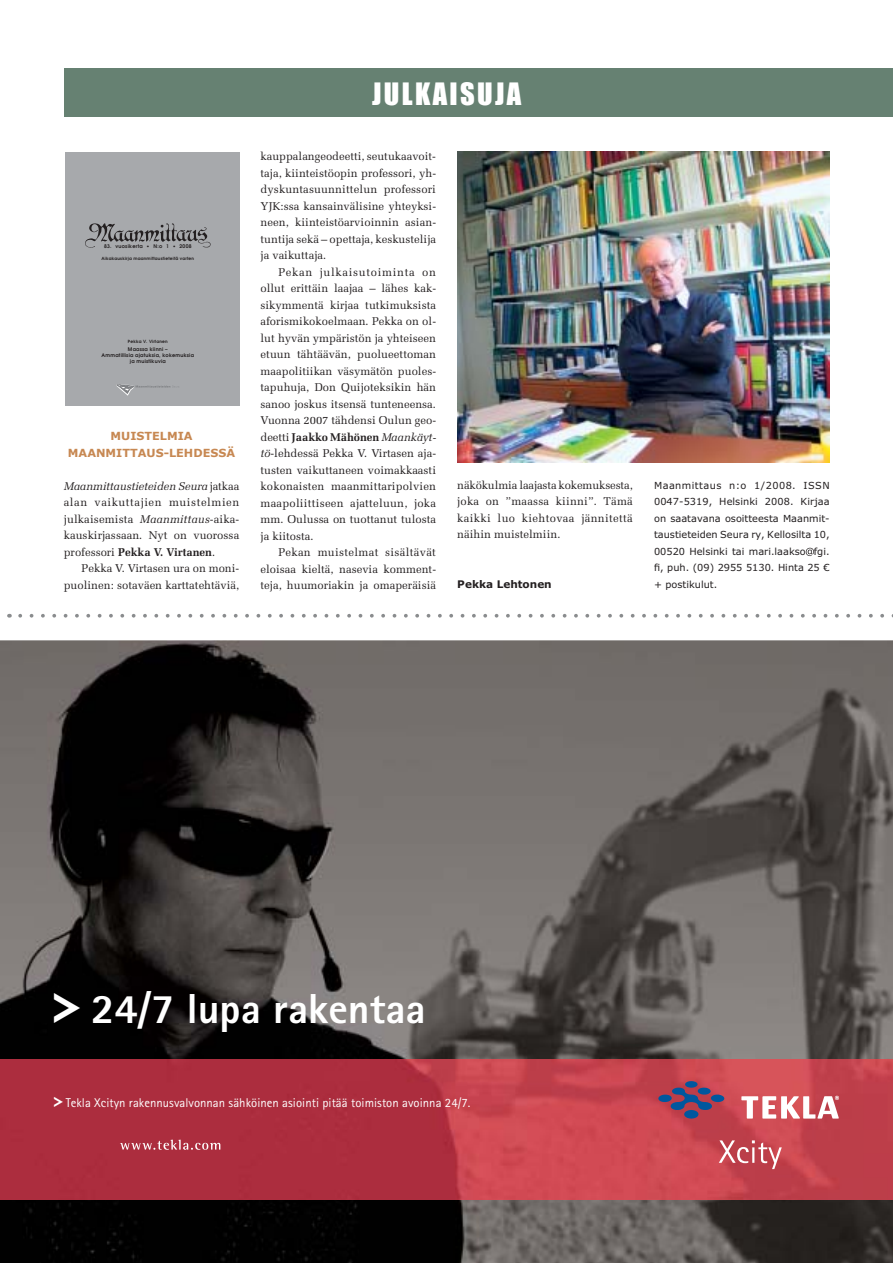
<style>
.page{position:relative;width:893px;height:1263px;background:#fff}
.page>*{position:absolute;margin:0;border:0;box-sizing:border-box;transform-origin:0 0}
.t1{font:800 42px "Agfa Rotis Sans Serif";color:#fff}
.t2{font:28.5px "MS Impact";letter-spacing:.085em;color:#fff}
.t3{font:12.75px "Agfa Rotis Sans Serif";letter-spacing:.005em;color:#fff}
.t4{font:11.25px/16.5px "Melior";color:#231f20;text-align:justify}
.t5{font:700 11.25px/16.5px "MS Verdana";color:#c78852;text-align:center}
.t6{font:700 10.5px "MS Verdana";color:#231f20}
.t7{font:9.75px/16.5px "MS Verdana";color:#231f20;text-align:justify}
.t8{font:600 5.1px/6px "Avant Garde";letter-spacing:.04em;color:#231f20;text-align:center}
.t9{font:600 4.35px "Avant Garde";letter-spacing:.04em;color:#231f20}
.s1{font-style:italic}
.s2{font-weight:700}
.s3{font-family:"Tekla Arrow";font-weight:400;font-size:37.5px}
.s4{font-family:"Tekla Arrow"}
</style>
<div class="page">
<div style="left:64px;top:68px;width:828px;height:49px;background:#668172"></div>
<img style="left:457px;top:152px;width:372px;height:311px">
<div style="left:65px;top:152px;width:174px;height:254px;background:#a7a9ac"></div>
<svg style="left:85px;top:223px;width:125px;height:25px"></svg>
<svg style="left:116px;top:384px;width:63px;height:11px"></svg>
<svg style="left:805px;top:548px;width:8px;height:8px"></svg>
<svg style="left:20px;top:614px;width:873px;height:4px"></svg>
<img style="left:0;top:640px;width:892px;height:623px">
<img style="left:0;top:1059px;width:892px;height:140px">
<svg style="left:120px;top:1140px;width:100px;height:10px"></svg>
<svg style="left:658px;top:1081px;width:66px;height:38px;background:#854765"></svg>
<svg style="left:718px;top:1140px;width:63px;height:29px;background:#cc676f"></svg>
<svg style="left:741px;top:1096px;width:98px;height:23px"></svg>
<p class="t8" style="left:104px;top:244px;width:89px">83. vuosikerta • N:o 1 • 2008</p>
<p class="t9" style="left:102px;top:257px;width:94px">Aikakauskirja maanmittaustieteitä varten</p>
<p class="t9" style="left:128px;top:340px;width:41px">Pekka V. Virtanen</p>
<p class="t8" style="left:102px;top:347px;width:94px">Maassa kiinni –<br>Ammatillisia ajatuksia, kokemuksia ja muistikuvia</p>
<p class="t5" style="left:68px;top:429px;width:169px">MUISTELMIA<br>MAANMITTAUS-LEHDESSÄ</p>
<p class="t4" style="left:64px;top:479px;width:177px"><span class="s1">Maanmittaustieteiden Seura</span> jatkaa alan vaikuttajien muistelmien julkaisemista <span class="s1">Maanmittaus</span>-aika&shy;kauskirjassaan. Nyt on vuorossa professori <span class="s2">Pekka V. Virtanen</span>.</p>
<p class="t4" style="left:64px;top:561px;width:177px;text-align:right">Pekka V. Virtasen ura on moni&shy;puolinen: sotaväen karttatehtäviä,</p>
<h2 class="t2" style="left:372px;top:82px;width:151px">JULKAISUJA</h2>
<p class="t4" style="left:260px;top:149px;width:177px">kauppalangeodeetti, seutukaavoit&shy;taja, kiinteistöopin professori, yh&shy;dyskuntasuunnittelun professori YJK:ssa kansainvälisine yhteyksi&shy;neen, kiinteistöarvioinnin asian&shy;tuntija sekä – opettaja, keskustelija ja vaikuttaja.</p>
<p class="t4" style="left:260px;top:265px;width:177px;text-indent:18px">Pekan julkaisutoiminta on ollut erittäin laajaa – lähes kak&shy;sikymmentä kirjaa tutkimuksista aforismikokoelmaan. Pekka on ol&shy;lut hyvän ympäristön ja yhteiseen etuun tähtäävän, puolueettoman maapolitiikan väsymätön puoles&shy;tapuhuja, Don Quijoteksikin hän sanoo joskus itsensä tunteneensa.<br>Vuonna 2007 tähdensi Oulun geo&shy;deetti <span class="s2">Jaakko Mähönen</span> <span class="s1">Maankäyt&shy;tö</span>-lehdessä Pekka V. Virtasen aja&shy;tusten vaikuttaneen voimakkaasti kokonaisten maanmittaripolvien maapoliittiseen ajatteluun, joka mm. Oulussa on tuottanut tulosta ja kiitosta.</p>
<p class="t4" style="left:260px;top:545px;width:177px;text-indent:18px">Pekan muistelmat sisältävät eloisaa kieltä, nasevia komment&shy;teja, huumoriakin ja omaperäisiä</p>
<p class="t4" style="left:457px;top:478px;width:177px">näkökulmia laajasta kokemuksesta, joka on ”maassa kiinni”. Tämä kaikki luo kiehtovaa jännitettä näihin muistelmiin.</p>
<p class="t6" style="left:457px;top:579px;width:96px">Pekka Lehtonen</p>
<p class="t7" style="left:654px;top:478px;width:177px">Maanmittaus n:o 1/2008. ISSN 0047-5319, Helsinki 2008. Kirjaa on saatavana osoitteesta Maanmit&shy;taustieteiden Seura ry, Kellosilta 10, 00520 Helsinki tai mari.laakso fgi. fi, puh. (09) 2955 5130. Hinta 25 € + postikulut.</p>
<h1 class="t1" style="left:54px;top:982px;width:373px"><span class="s3">&gt;</span> 24/7 lupa rakentaa</h1>
<p class="t3" style="left:54px;top:1095px;width:418px"><span class="s4">&gt;</span> Tekla Xcityn rakennusvalvonnan sähköinen asiointi pitää toimiston avoinna 24/7.</p>
</div>
